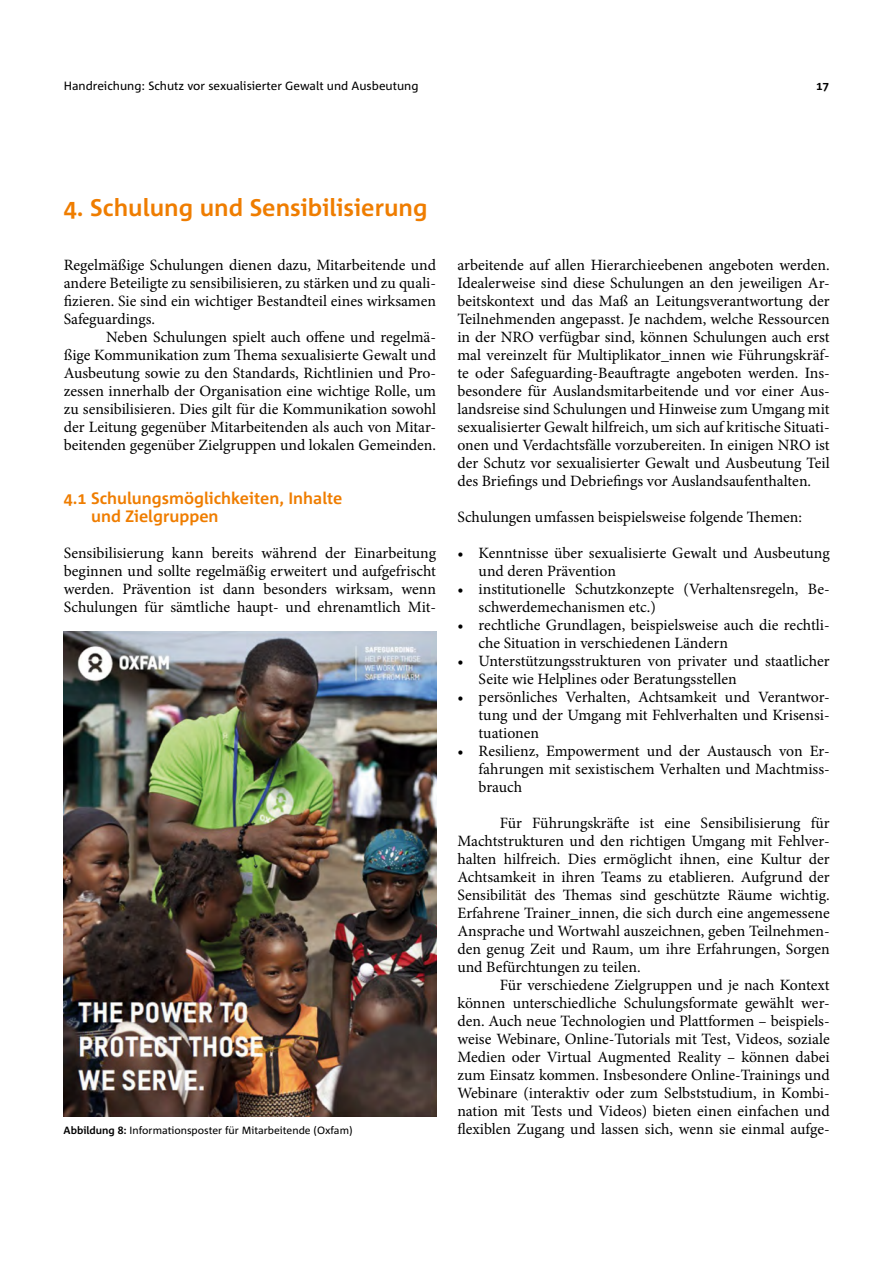
<style>
.page{position:relative;width:893px;height:1263px;background:#fff}
.page>*{position:absolute;margin:0;border:0;box-sizing:border-box;transform-origin:0 0}
.t1{font:700 24px "Corpid Office C1";color:#ef7d00}
.t2{font:700 16.5px/18px "Corpid Office C1";color:#ef7d00}
.t3{font:15.75px/18px "Minion Pro";color:#000;text-align:justify}
.t4{font:12px "Corpid Office C1";color:#000}
.t5{font:700 12px "Corpid Office C1";color:#000}
.t6{font:10.5px "Corpid Office C1";color:#000}
.s1{font-weight:700}
</style>
<div class="page">
<img style="left:64px;top:631px;width:372px;height:485px">
<p class="t4" style="left:64px;top:78px;width:356px">Handreichung: Schutz vor sexualisierter Gewalt und Ausbeutung</p>
<p class="t5" style="left:816px;top:78px;width:15px">17</p>
<h1 class="t1" style="left:64px;top:193px;width:365px">4. Schulung und Sensibilisierung</h1>
<p class="t3" style="left:64px;top:256px;width:374px">Regelmäßige Schulungen dienen dazu, Mitarbeitende und andere Beteiligte zu sensibilisieren, zu stärken und zu quali&shy;fizieren. Sie sind ein wichtiger Bestandteil eines wirksamen Safeguardings.</p>
<p class="t3" style="left:64px;top:328px;width:374px;text-indent:43px">Neben Schulungen spielt auch offene und regelmä&shy;ßige Kommunikation zum Thema sexualisierte Gewalt und Ausbeutung sowie zu den Standards, Richtlinien und Pro&shy;zessen innerhalb der Organisation eine wichtige Rolle, um zu sensibilisieren. Dies gilt für die Kommunikation sowohl der Leitung gegenüber Mitarbeitenden als auch von Mitar&shy;beitenden gegenüber Zielgruppen und lokalen Gemeinden.</p>
<p class="t2" style="left:91px;top:489px;width:253px;text-indent:-27px">4.1 Schulungsmöglichkeiten, Inhalte und Zielgruppen</p>
<p class="t3" style="left:64px;top:544px;width:374px">Sensibilisierung kann bereits während der Einarbeitung beginnen und sollte regelmäßig erweitert und aufgefrischt werden. Prävention ist dann besonders wirksam, wenn Schulungen für sämtliche haupt- und ehrenamtlich Mit-</p>
<p class="t3" style="left:457px;top:256px;width:374px">arbeitende auf allen Hierarchieebenen angeboten werden.<br>Idealerweise sind diese Schulungen an den jeweiligen Ar&shy;beitskontext und das Maß an Leitungsverantwortung der Teilnehmenden angepasst. Je nachdem, welche Ressourcen in der NRO verfügbar sind, können Schulungen auch erst mal vereinzelt für Multiplikator_innen wie Führungskräf&shy;te oder Safeguarding-Beauftragte angeboten werden. Ins&shy;besondere für Auslandsmitarbeitende und vor einer Aus&shy;landsreise sind Schulungen und Hinweise zum Umgang mit sexualisierter Gewalt hilfreich, um sich auf kritische Situati&shy;onen und Verdachtsfälle vorzubereiten. In einigen NRO ist der Schutz vor sexualisierter Gewalt und Ausbeutung Teil des Briefings und Debriefings vor Auslandsaufenthalten.</p>
<p class="t3" style="left:457px;top:508px;width:346px">Schulungen umfassen beispielsweise folgende Themen:</p>
<p class="t3" style="left:479px;top:544px;width:353px;text-indent:-21px">• Kenntnisse über sexualisierte Gewalt und Ausbeutung und deren Prävention</p>
<p class="t3" style="left:479px;top:580px;width:353px;text-indent:-21px">• institutionelle Schutzkonzepte (Verhaltensregeln, Be&shy;schwerdemechanismen etc.)</p>
<p class="t3" style="left:479px;top:616px;width:353px;text-indent:-21px">• rechtliche Grundlagen, beispielsweise auch die rechtli&shy;che Situation in verschiedenen Ländern</p>
<p class="t3" style="left:479px;top:652px;width:353px;text-indent:-21px">• Unterstützungsstrukturen von privater und staatlicher<br>Seite wie Helplines oder Beratungsstellen</p>
<p class="t3" style="left:479px;top:688px;width:353px;text-indent:-21px">• persönliches Verhalten, Achtsamkeit und Verantwor&shy;tung und der Umgang mit Fehlverhalten und Krisensi&shy;tuationen</p>
<p class="t3" style="left:479px;top:742px;width:353px;text-indent:-21px">• Resilienz, Empowerment und der Austausch von Er&shy;fahrungen mit sexistischem Verhalten und Machtmiss&shy;brauch</p>
<p class="t3" style="left:457px;top:814px;width:374px;text-indent:43px">Für Führungskräfte ist eine Sensibilisierung für Machtstrukturen und den richtigen Umgang mit Fehlver&shy;halten hilfreich. Dies ermöglicht ihnen, eine Kultur der Achtsamkeit in ihren Teams zu etablieren. Aufgrund der Sensibilität des Themas sind geschützte Räume wichtig.<br>Erfahrene Trainer_innen, die sich durch eine angemessene Ansprache und Wortwahl auszeichnen, geben Teilnehmen&shy;den genug Zeit und Raum, um ihre Erfahrungen, Sorgen und Befürchtungen zu teilen.</p>
<p class="t3" style="left:457px;top:976px;width:374px;text-indent:43px">Für verschiedene Zielgruppen und je nach Kontext können unterschiedliche Schulungsformate gewählt wer&shy;den. Auch neue Technologien und Plattformen – beispiels&shy;weise Webinare, Online-Tutorials mit Test, Videos, soziale Medien oder Virtual Augmented Reality – können dabei zum Einsatz kommen. Insbesondere Online-Trainings und Webinare (interaktiv oder zum Selbststudium, in Kombi&shy;nation mit Tests und Videos) bieten einen einfachen und</p>
<p class="t6" style="left:64px;top:1124px;width:291px"><span class="s1">Abbildung 8:</span> Informationsposter für Mitarbeitende (Oxfam)</p>
<p class="t3" style="left:457px;top:1120px;width:374px">flexiblen Zugang und lassen sich, wenn sie einmal aufge-</p>
</div>
